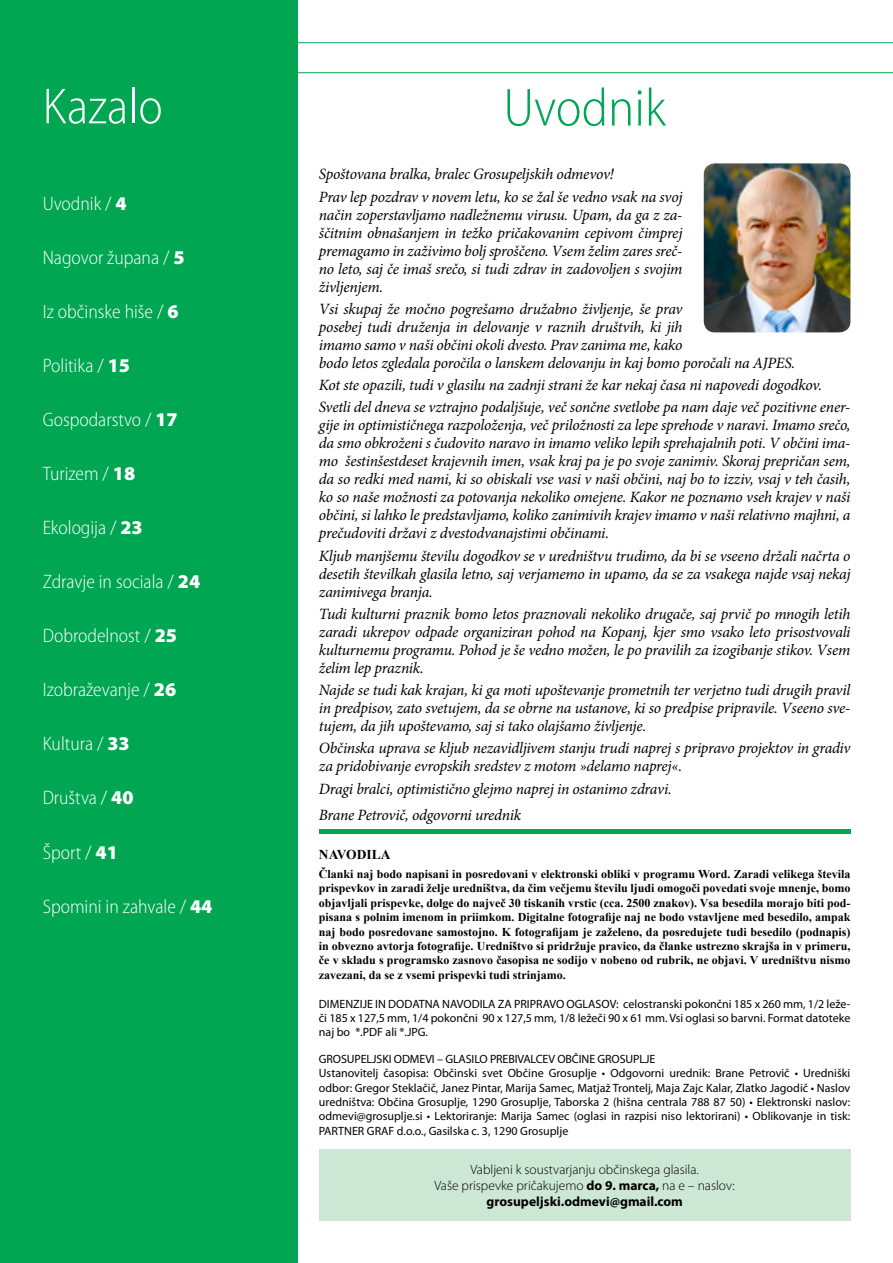
<style>
.page{position:relative;width:893px;height:1263px;background:#fff}
.page>*{position:absolute;margin:0;border:0;box-sizing:border-box;transform-origin:0 0}
.t1{font:300 semi-condensed 54px "Myriad Pro";color:#00a651}
.t2{font:300 semi-condensed 51px "Myriad Pro";color:#fff}
.t3{font:300 semi-condensed 19.5px "Myriad Pro";color:#fff}
.t4{font:italic 15.75px/18px "Minion Pro";letter-spacing:-.015em;color:#000}
.t5{font:300 13.5px/16.2px "Myriad Pro";color:#000;text-align:center}
.t6{font:700 13.5px "Times New Roman";color:#000}
.t7{font:700 12px/14.4px "Times New Roman";color:#000;text-align:justify}
.t8{font:12px/14.4px "Myriad Pro";color:#000;text-align:justify}
.s1{font-weight:900;font-stretch:normal}
.s2{font-weight:700}
</style>
<div class="page">
<hr style="left:0;top:42px;width:893px;height:1px;background:#00a651">
<hr style="left:0;top:72px;width:893px;height:1px;background:#00a651">
<div style="left:0;top:0;width:298px;height:1263px;background:#00a651"></div>
<hr style="left:319px;top:830px;width:531px;height:4px;background:#00a651">
<div style="left:319px;top:1149px;width:531px;height:71px;background:#cce7d3"></div>
<img style="left:704px;top:163px;width:146px;height:169px">
<h2 class="t2" style="left:43px;top:79px;width:122px">Kazalo</h2>
<p class="t3" style="left:43px;top:193px;width:86px">Uvodnik / <span class="s1">4</span></p>
<p class="t3" style="left:43px;top:247px;width:143px">Nagovor župana / <span class="s1">5</span></p>
<p class="t3" style="left:43px;top:301px;width:137px">Iz občinske hiše / <span class="s1">6</span></p>
<p class="t3" style="left:43px;top:355px;width:89px">Politika / <span class="s1">15</span></p>
<p class="t3" style="left:43px;top:409px;width:137px">Gospodarstvo / <span class="s1">17</span></p>
<p class="t3" style="left:43px;top:463px;width:94px">Turizem / <span class="s1">18</span></p>
<p class="t3" style="left:43px;top:517px;width:102px">Ekologija / <span class="s1">23</span></p>
<p class="t3" style="left:43px;top:571px;width:159px">Zdravje in sociala / <span class="s1">24</span></p>
<p class="t3" style="left:43px;top:625px;width:136px">Dobrodelnost / <span class="s1">25</span></p>
<p class="t3" style="left:43px;top:679px;width:135px">Izobraževanje / <span class="s1">26</span></p>
<p class="t3" style="left:43px;top:733px;width:89px">Kultura / <span class="s1">33</span></p>
<p class="t3" style="left:43px;top:787px;width:92px">Društva / <span class="s1">40</span></p>
<p class="t3" style="left:43px;top:841px;width:77px">Šport / <span class="s1">41</span></p>
<p class="t3" style="left:43px;top:895px;width:171px">Spomini in zahvale / <span class="s1">44</span></p>
<h1 class="t1" style="left:503px;top:78px;width:164px">Uvodnik</h1>
<p class="t4" style="left:319px;top:163px;width:365px;line-height:22.2px">Spoštovana bralka, bralec Grosupeljskih odmevov!<br>Prav lep pozdrav v novem letu, ko se žal še vedno vsak na svoj</p>
<p class="t4" style="left:319px;top:205px;width:365px;text-align:justify">način zoperstavljamo nadležnemu virusu. Upam, da ga z za&shy;ščitnim obnašanjem in težko pričakovanim cepivom čimprej premagamo in zaživimo bolj sproščeno. Vsem želim zares sreč&shy;no leto, saj če imaš srečo, si tudi zdrav in zadovoljen s svojim življenjem.</p>
<p class="t4" style="left:319px;top:300px;width:478px">Vsi skupaj že močno pogrešamo družabno življenje, še prav<br>posebej tudi druženja in delovanje v raznih društvih, ki jih<br>imamo samo v naši občini okoli dvesto. Prav zanima me, kako<br>bodo letos zgledala poročila o lanskem delovanju in kaj bomo poročali na AJPES.</p>
<p class="t4" style="left:319px;top:374px;width:533px;line-height:22.2px">Kot ste opazili, tudi v glasilu na zadnji strani že kar nekaj časa ni napovedi dogodkov.<br>Svetli del dneva se vztrajno podaljšuje, več sončne svetlobe pa nam daje več pozitivne ener-</p>
<p class="t4" style="left:319px;top:416px;width:533px;text-align:justify">gije in optimističnega razpoloženja, več priložnosti za lepe sprehode v naravi. Imamo srečo, da smo obkroženi s čudovito naravo in imamo veliko lepih sprehajalnih poti. V občini ima&shy;mo šestinšestdeset krajevnih imen, vsak kraj pa je po svoje zanimiv. Skoraj prepričan sem, da so redki med nami, ki so obiskali vse vasi v naši občini, naj bo to izziv, vsaj v teh časih, ko so naše možnosti za potovanja nekoliko omejene. Kakor ne poznamo vseh krajev v naši občini, si lahko le predstavljamo, koliko zanimivih krajev imamo v naši relativno majhni, a prečudoviti državi z dvestodvanajstimi občinami.</p>
<p class="t4" style="left:319px;top:546px;width:533px;text-align:justify">Kljub manjšemu številu dogodkov se v uredništvu trudimo, da bi se vseeno držali načrta o desetih številkah glasila letno, saj verjamemo in upamo, da se za vsakega najde vsaj nekaj zanimivega branja.</p>
<p class="t4" style="left:319px;top:605px;width:533px;text-align:justify">Tudi kulturni praznik bomo letos praznovali nekoliko drugače, saj prvič po mnogih letih zaradi ukrepov odpade organiziran pohod na Kopanj, kjer smo vsako leto prisostvovali kulturnemu programu. Pohod je še vedno možen, le po pravilih za izogibanje stikov. Vsem želim lep praznik.</p>
<p class="t4" style="left:319px;top:681px;width:533px;text-align:justify">Najde se tudi kak krajan, ki ga moti upoštevanje prometnih ter verjetno tudi drugih pravil in predpisov, zato svetujem, da se obrne na ustanove, ki so predpise pripravile. Vseeno sve&shy;tujem, da jih upoštevamo, saj si tako olajšamo življenje.</p>
<p class="t4" style="left:319px;top:739px;width:533px">Občinska uprava se kljub nezavidljivem stanju trudi naprej s pripravo projektov in gradiv za pridobivanje evropskih sredstev z motom »delamo naprej«.</p>
<p class="t4" style="left:319px;top:775px;width:354px;line-height:26.5px">Dragi bralci, optimistično glejmo naprej in ostanimo zdravi.<br>Brane Petrovič, odgovorni urednik</p>
<p class="t6" style="left:319px;top:845px;width:73px">NAVODILA</p>
<p class="t7" style="left:319px;top:866px;width:533px">Članki naj bodo napisani in posredovani v elektronski obliki v programu Word. Zaradi velikega števila prispevkov in zaradi želje uredništva, da čim večjemu številu ljudi omogoči povedati svoje mnenje, bomo objavljali prispevke, dolge do največ 30 tiskanih vrstic (cca. 2500 znakov). Vsa besedila morajo biti pod&shy;pisana s polnim imenom in priimkom. Digitalne fotografije naj ne bodo vstavljene med besedilo, ampak naj bodo posredovane samostojno. K fotografijam je zaželeno, da posredujete tudi besedilo (podnapis) in obvezno avtorja fotografije. Uredništvo si pridržuje pravico, da članke ustrezno skrajša in v primeru, če v skladu s programsko zasnovo časopisa ne sodijo v nobeno od rubrik, ne objavi. V uredništvu nismo zavezani, da se z vsemi prispevki tudi strinjamo.</p>
<p class="t8" style="left:319px;top:996px;width:533px">DIMENZIJE IN DODATNA NAVODILA ZA PRIPRAVO OGLASOV: celostranski pokončni 185 x 260 mm, 1/2 leže&shy;či 185 x 127,5 mm, 1/4 pokončni 90 x 127,5 mm, 1/8 ležeči 90 x 61 mm. Vsi oglasi so barvni. Format datoteke naj bo *.PDF ali *.JPG.</p>
<p class="t8" style="left:319px;top:1051px;width:533px;text-align:left">GROSUPELJSKI ODMEVI – GLASILO PREBIVALCEV OBČINE GROSUPLJE<br>Ustanovitelj časopisa: Občinski svet Občine Grosuplje • Odgovorni urednik: Brane Petrovič • Uredniški odbor: Gregor Steklačič, Janez Pintar, Marija Samec, Matjaž Trontelj, Maja Zajc Kalar, Zlatko Jagodič • Naslov uredništva: Občina Grosuplje, 1290 Grosuplje, Taborska 2 (hišna centrala 788 87 50) • Elektronski naslov: odmevi@grosuplje.si • Lektoriranje: Marija Samec (oglasi in razpisi niso lektorirani) • Oblikovanje in tisk:<br>PARTNER GRAF d.o.o., Gasilska c. 3, 1290 Grosuplje</p>
<p class="t5" style="left:434px;top:1161px;width:302px">Vabljeni k soustvarjanju občinskega glasila.<br>Vaše prispevke pričakujemo <span class="s2">do 9. marca,</span> na e – naslov: <span class="s2">grosupeljski.odmevi@gmail.com</span></p>
</div>
